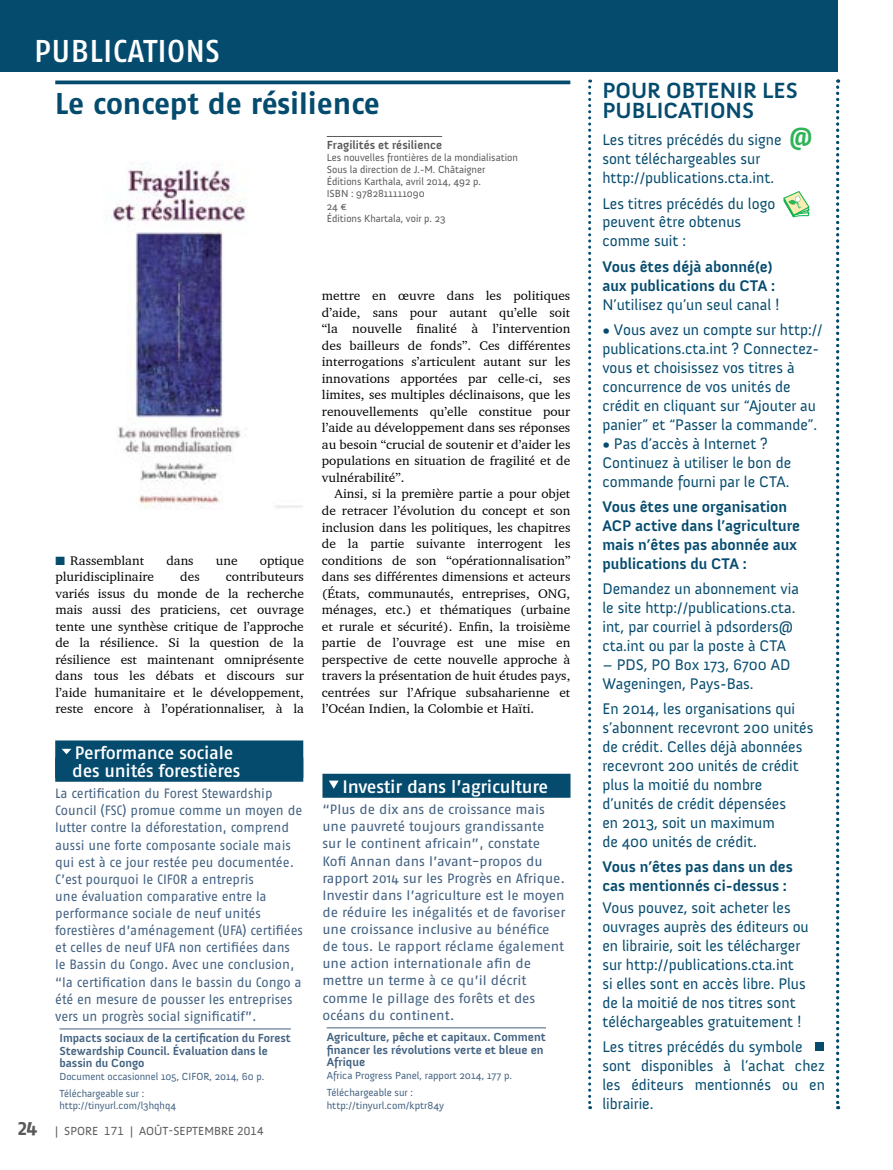
<style>
.page{position:relative;width:893px;height:1170px;background:#fff}
.page>*{position:absolute;margin:0;border:0;box-sizing:border-box;transform-origin:0 0}
.t1{font:500 31.5px "Fago OT";letter-spacing:.01em;color:#fff}
.t2{font:700 30px "Fago OT";letter-spacing:-.005em;color:#054b6e}
.t3{font:700 25.5px "Anivers";color:#2fb457}
.t4{font:700 22.5px/20.5px "Anivers";color:#054b6e}
.t5{font:500 18px/18px "Fago OT";letter-spacing:-.015em;color:#fff}
.t6{font:15.75px/18.9px "Anivers";color:#054b6e}
.t7{font:700 15.75px/18.9px "Anivers";color:#054b6e}
.t8{font:13.5px/17.1px "Fago OT";letter-spacing:-.005em;color:#426181}
.t9{font:13.5px/17.1px "Fago OT";letter-spacing:-.005em;color:#426181;scale:1.04 1}
.t10{font:12.75px/16.5px "Charter BT";color:#000;text-align:justify;scale:1.05 1}
.t11{font:700 12px/12.8px "Anivers";color:#426181}
.t12{font:12px "Anivers";color:#58595b}
.t13{font:700 12px "Anivers";color:#58595b}
.t14{font:10.5px/16.5px "Anivers";color:#426181}
.t15{font:10.5px/12px "Anivers";color:#58595b}
.s1{color:#054b6e}
.s2{font-family:"Fago OT";font-weight:700;font-size:19.5px}
</style>
<div class="page">
<div style="left:0;top:0;width:838px;height:71px;background:#054b6e"></div>
<svg style="left:588px;top:80px;width:3px;height:1028px"></svg>
<svg style="left:55px;top:80px;width:515px;height:4px;background:#256280"></svg>
<hr style="left:327px;top:136px;width:115px;height:1px;background:#58595b">
<img style="left:105px;top:162px;width:198px;height:346px">
<svg style="left:836px;top:80px;width:3px;height:1028px"></svg>
<div style="left:322px;top:773px;width:248px;height:24px;background:#054b6e"></div>
<hr style="left:327px;top:1027px;width:219px;height:1px;background:#426181">
<svg style="left:329px;top:780px;width:10px;height:8px"></svg>
<svg style="left:783px;top:191px;width:27px;height:26px"></svg>
<div style="left:815px;top:1042px;width:9px;height:8px;background:#054b6e"></div>
<div style="left:55px;top:740px;width:248px;height:38px;background:#054b6e"></div>
<div style="left:55px;top:757px;width:248px;height:24px;background:#054b6e"></div>
<hr style="left:59px;top:1028px;width:232px;height:1px;background:#426181">
<svg style="left:62px;top:748px;width:9px;height:6px"></svg>
<h1 class="t1" style="left:34px;top:32px;width:185px">publications</h1>
<h2 class="t2" style="left:55px;top:85px;width:326px">Le concept de résilience</h2>
<p class="t13" style="left:327px;top:139px;width:117px">Fragilités et résilience</p>
<p class="t15" style="left:327px;top:152px;width:193px">Les nouvelles frontières de la mondialisation<br>Sous la direction de J.-M . Châtaigner<br>Éditions Karthala, avril 2014, 492 p.<br>ISBN</p>
<p class="t15" style="left:351px;top:188px;width:75px">: 9782811111090</p>
<p class="t15" style="left:327px;top:200px;width:120px">24 €<br>Éditions Khartala, voir p. 23</p>
<p class="t10" style="left:55px;top:551px;width:86px"><span class="s1">■</span> Rassemblant</p>
<p class="t10" style="left:166px;top:551px;width:28px">dans</p>
<p class="t10" style="left:216px;top:551px;width:22px">une</p>
<p class="t10" style="left:260px;top:551px;width:44px">optique</p>
<p class="t10" style="left:55px;top:568px;width:96px">pluridisciplinaire</p>
<p class="t10" style="left:180px;top:568px;width:20px">des</p>
<p class="t10" style="left:55px;top:568px;width:238px;text-indent:170px">contributeurs variés issus du monde de la recherche mais aussi des praticiens, cet ouvrage tente une synthèse critique de l’approche de la résilience. Si la question de la résilience est maintenant omniprésente dans tous les débats et discours sur l’aide humanitaire et le développement, reste encore à l’opérationnaliser, à la</p>
<h3 class="t5" style="left:72px;top:743px;width:170px">Performance sociale des unités forestières</h3>
<p class="t8" style="left:55px;top:784px;width:249px">La certification du Forest Stewardship Council (FSC) promue comme un moyen de lutter contre la déforestation, comprend aussi une forte composante sociale mais qui est à ce jour restée peu documentée.<br>C’est pourquoi le CIFOR a entrepris<br>une évaluation comparative entre la performance sociale de neuf unités forestières d’aménagement (UFA) certifiées et celles de neuf UFA non certifiées dans le Bassin du Congo. Avec une conclusion, “la certification dans le bassin du Congo a été en mesure de pousser les entreprises vers un progrès social significatif”.</p>
<p class="t11" style="left:59px;top:1031px;width:233px">I mpacts sociaux de la certification du Forest<br>Stewardship Council. Évaluation dans le bassin du Congo</p>
<p class="t14" style="left:59px;top:1068px;width:206px">Document occasionnel 105, CI FOR, 2014, 60 p.<br>Téléchargeable sur :</p>
<p class="t14" style="left:59px;top:1097px;width:118px">http://tinyurl.com/l3hqhq4</p>
<p class="t12" style="left:18px;top:1124px;width:247px"><span class="s2">24</span> | Spore 171 | Août-septembre 2014</p>
<p class="t10" style="left:322px;top:287px;width:238px">mettre en œuvre dans les politiques d’aide, sans pour autant qu’elle soit “la nouvelle finalité à l’intervention des bailleurs de fonds”. Ces différentes interrogations s’articulent autant sur les innovations apportées par celle-ci, ses limites, ses multiples déclinaisons, que les renouvellements qu’elle constitue pour l’aide au développement dans ses réponses au besoin “crucial de soutenir et d’aider les populations en situation de fragilité et de vulnérabilité”.</p>
<p class="t10" style="left:322px;top:485px;width:238px;text-indent:13px">Ainsi, si la première partie a pour objet de retracer l’évolution du concept et son inclusion dans les politiques, les chapitres de la partie suivante interrogent les conditions de son “opérationnalisation” dans ses différentes dimensions et acteurs (États, communautés, entreprises, ONG, ménages, etc.) et thématiques (urbaine et rurale et sécurité). Enfin, la troisième partie de l’ouvrage est une mise en perspective de cette nouvelle approche à travers la présentation de huit études pays, centrées sur l’Afrique subsaharienne et l’Océan Indien, la Colombie et Haïti.</p>
<h3 class="t5" style="left:342px;top:777px;width:207px">Investir dans l’agriculture</h3>
<p class="t9" style="left:322px;top:800px;width:235px">“Plus de dix ans de croissance mais une pauvreté toujours grandissante sur le continent africain”, constate Kofi Annan dans l’avant-propos du rapport 2014 sur les Progrès en Afrique.<br>Investir dans l’agriculture est le moyen de réduire les inégalités et de favoriser une croissance inclusive au bénéfice de tous. Le rapport réclame également une action internationale afin de mettre un terme à ce qu’il décrit comme le pillage des forêts et des océans du continent.</p>
<p class="t11" style="left:327px;top:1030px;width:221px">Agriculture, pêche et capitaux. Comment financer les révolutions verte et bleue en<br>Afrique</p>
<p class="t14" style="left:327px;top:1067px;width:187px">Africa Progress Panel, rapport 2014, 177 p.<br>Téléchargeable sur :</p>
<p class="t14" style="left:327px;top:1096px;width:119px">http://tinyurl.com/kptr84y</p>
<h3 class="t4" style="left:602px;top:80px;width:197px">Pour obten ir les publications</h3>
<p class="t6" style="left:602px;top:131px;width:181px">Les titres précédés du signe sont téléchargeables sur http://publications.cta.int.</p>
<p class="t6" style="left:602px;top:194px;width:174px">Les titres précédés du logo peuvent être obtenus comme suit :</p>
<p class="t7" style="left:602px;top:257px;width:174px">Vous êtes déjà abonné(e) aux publications du CTA :</p>
<p class="t6" style="left:602px;top:295px;width:179px">N ’utilisez qu’un seul canal !</p>
<p class="t6" style="left:602px;top:320px;width:222px">• Vous avez un compte sur http:// publications.cta.int ? Connectez&shy;vous et choisissez vos titres à concurrence de vos unités de crédit en cliquant sur “Ajouter au panier” et “Passer la commande”.</p>
<p class="t6" style="left:602px;top:434px;width:190px">• Pas d’accès à Internet ?<br>Continuez à utiliser le bon de commande fourni par le CTA.</p>
<p class="t7" style="left:602px;top:497px;width:199px">Vous êtes une organisation<br>ACP active dans l’agriculture mais n’êtes pas abonnée aux publications du CTA :</p>
<p class="t6" style="left:602px;top:579px;width:198px">Demandez un abonnement via le site http://publications.cta. int, par courriel à pdsorders@ cta.int ou par la poste à CTA</p>
<p class="t6" style="left:602px;top:655px;width:190px">– PDS, PO Box 173, 6700 AD<br>Wageningen, Pays-Bas.</p>
<p class="t6" style="left:602px;top:699px;width:213px">En 2014, les organisations qui s’abonnent recevront 200 unités de crédit. Celles déjà abonnées recevront 200 unités de crédit plus la moitié du nombre d’unités de crédit dépensées<br>en 2013, soit un maximum<br>de 400 unités de crédit.</p>
<p class="t7" style="left:602px;top:857px;width:192px">Vous n’êtes pas dans un des cas mentionnés ci-dessus :</p>
<p class="t6" style="left:602px;top:898px;width:208px">Vous pouvez, soit acheter les ouvrages auprès des éditeurs ou en librairie, soit les télécharger sur http://publications.cta.int<br>si elles sont en accès libre. Plus de la moitié de nos titres sont téléchargeables gratuitement !</p>
<p class="t6" style="left:602px;top:1037px;width:224px">Les titres précédés du symbole sont disponibles à l’achat chez les éditeurs mentionnés ou en librairie.</p>
<h3 class="t3" style="left:789px;top:123px;width:25px">@</h3>
</div>
